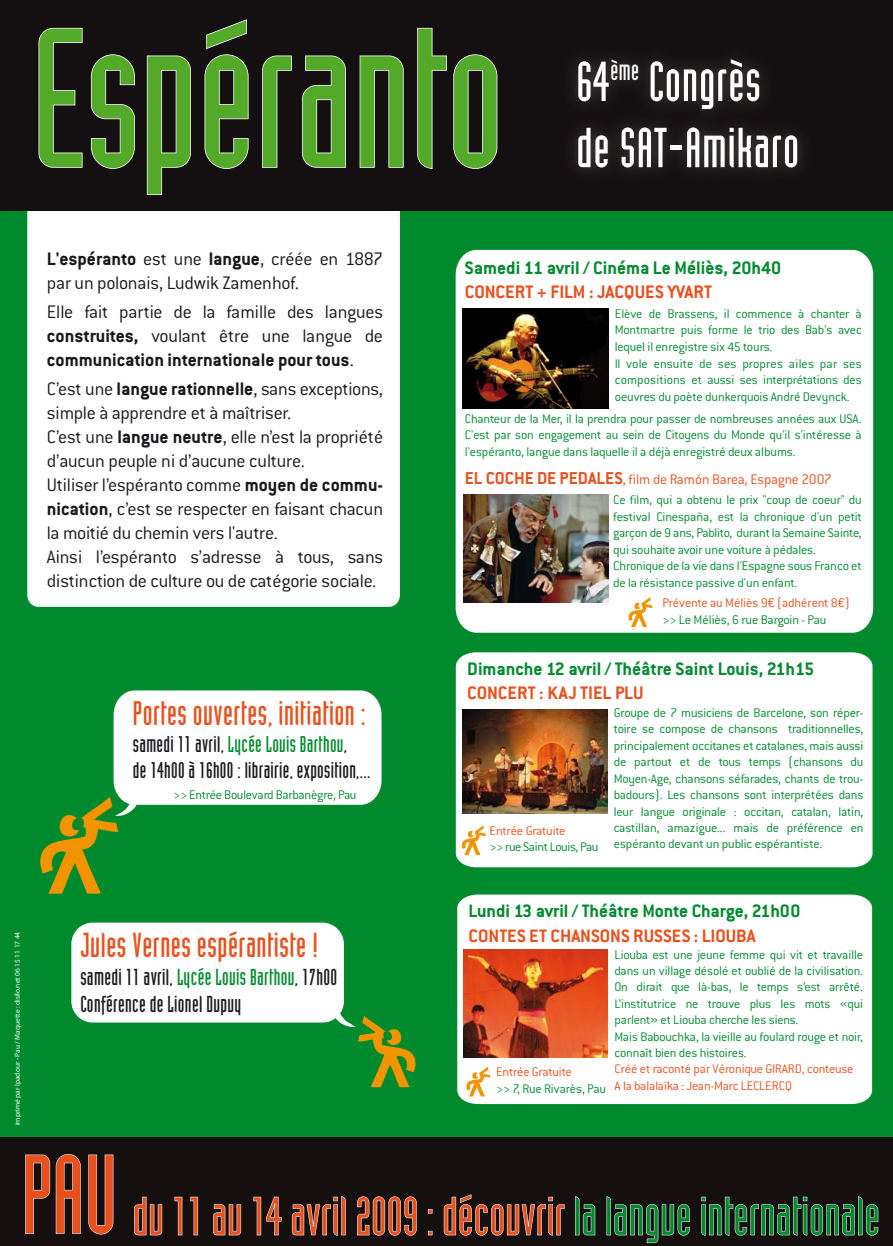
<style>
.page{position:relative;width:893px;height:1246px;background:#008a2e}
.page>*{position:absolute;margin:0;border:0;box-sizing:border-box;transform-origin:0 0}
.t1{font:194.85px "Industria LT Std Solid";color:#53aa28}
.t2{font:55.2px/66.2px "Industria LT Std Solid";letter-spacing:.015em;color:#fff}
.t3{font:53.25px "Industria LT Std Solid";color:#e8511e}
.t4{font:33.9px "Industria LT Std Solid";letter-spacing:.015em;color:#e8511e}
.t5{font:33.3px "Industria LT Std Solid";letter-spacing:.015em;color:#e8511e}
.t6{font:22.65px/27.2px "Industria LT Std Solid";letter-spacing:.015em;color:#1a171c}
.t7{font:22.2px/26.7px "Industria LT Std Solid";letter-spacing:.015em;color:#1a171c}
.t8{font:300 19.95px/24px "Conduit ITC";letter-spacing:-.015em;color:#1a171c}
.t9{font:700 19.95px "Conduit ITC";color:#008a2e}
.t10{font:700 19.95px "Conduit ITC";color:#e8511e}
.t11{font:700 19.8px "Conduit ITC";color:#008a2e}
.t12{font:700 19.8px "Conduit ITC";color:#e8511e}
.t13{font:300 15.3px "Conduit ITC";letter-spacing:-.01em;color:#e8511e}
.t14{font:300 13.8px/16.5px "Conduit ITC";letter-spacing:-.01em;color:#008a2e;text-align:justify}
.t15{font:300 13.8px "Conduit ITC";letter-spacing:-.01em;color:#e8511e}
.t16{font:300 13.8px "Conduit ITC";letter-spacing:-.03em;color:#008a2e}
.t17{font:300 13.65px/16.4px "Conduit ITC";letter-spacing:-.015em;color:#008a2e}
.t18{font:300 13.65px/16.4px "Conduit ITC";letter-spacing:-.015em;color:#e8511e}
.t19{font:7.35px "Myriad Pro";color:#fff}
.s1{font-weight:700}
.s2{color:#008a2e}
.s3{font-weight:700;font-size:18.9px}
.s4{font-size:110.1px}
</style>
<div class="page">
<div style="left:27px;top:170px;width:373px;height:437px;background:#fff;border-radius:11px"></div>
<div style="left:0;top:0;width:893px;height:210px;background:#140f10"></div>
<svg style="left:39px;top:28px;width:44px;height:140px"></svg>
<svg style="left:91px;top:54px;width:44px;height:115px"></svg>
<svg style="left:147px;top:56px;width:44px;height:139px"></svg>
<svg style="left:204px;top:19px;width:45px;height:150px"></svg>
<svg style="left:262px;top:56px;width:30px;height:112px"></svg>
<svg style="left:302px;top:56px;width:44px;height:112px"></svg>
<svg style="left:360px;top:56px;width:44px;height:112px"></svg>
<svg style="left:417px;top:28px;width:30px;height:141px"></svg>
<svg style="left:453px;top:54px;width:44px;height:115px"></svg>
<img style="left:572px;top:59px;width:230px;height:113px">
<div style="left:0;top:1137px;width:893px;height:109px;background:#160f10"></div>
<svg style="left:25px;top:1155px;width:25px;height:79px"></svg>
<svg style="left:56px;top:1154px;width:25px;height:80px"></svg>
<svg style="left:88px;top:1155px;width:25px;height:79px"></svg>
<svg style="left:134px;top:1197px;width:28px;height:38px"></svg>
<svg style="left:175px;top:1197px;width:7px;height:38px"></svg>
<svg style="left:190px;top:1197px;width:8px;height:38px"></svg>
<svg style="left:213px;top:1204px;width:28px;height:31px"></svg>
<svg style="left:253px;top:1197px;width:29px;height:38px"></svg>
<svg style="left:292px;top:1196px;width:54px;height:40px"></svg>
<svg style="left:357px;top:1196px;width:60px;height:40px"></svg>
<svg style="left:428px;top:1209px;width:4px;height:26px"></svg>
<svg style="left:444px;top:1194px;width:121px;height:42px"></svg>
<svg style="left:575px;top:1196px;width:20px;height:39px"></svg>
<svg style="left:606px;top:1196px;width:84px;height:47px"></svg>
<svg style="left:701px;top:1196px;width:177px;height:40px"></svg>
<svg style="left:40px;top:690px;width:341px;height:204px"></svg>
<div style="left:71px;top:923px;width:273px;height:100px;background:#fff;border-radius:21px"></div>
<svg style="left:333px;top:1013px;width:82px;height:75px"></svg>
<div style="left:456px;top:652px;width:416px;height:215px;background:#fff"></div>
<img style="left:463px;top:710px;width:145px;height:103px">
<svg style="left:462px;top:825px;width:24px;height:30px"></svg>
<div style="left:457px;top:895px;width:415px;height:209px;background:#fff"></div>
<svg style="left:466px;top:1067px;width:24px;height:30px"></svg>
<img style="left:464px;top:950px;width:144px;height:108px">
<div style="left:456px;top:250px;width:417px;height:383px;background:#fff"></div>
<svg style="left:628px;top:597px;width:25px;height:30px"></svg>
<img style="left:463px;top:308px;width:146px;height:101px">
<img style="left:463px;top:494px;width:145px;height:109px">
<h1 class="t1" style="left:32px;top:18px;width:474px">Espéranto</h1>
<h2 class="t2" style="left:576px;top:52px;width:224px">64<sup>ème</sup> Congrès de SAT-Amikaro</h2>
<h3 class="t8" style="left:47px;top:249px;width:338px"><span class="s1">L'espéranto</span> est une <span class="s1">langue</span>, créée en 1887 par un polonais, Ludwik Zamenhof.</h3>
<h3 class="t8" style="left:47px;top:302px;width:338px;text-align:justify">Elle fait partie de la famille des langues <span class="s1">construites,</span> voulant être une langue de <span class="s1">communication internationale pour tous</span>.</h3>
<p class="t8" style="left:47px;top:379px;width:338px">C’est une <span class="s1">langue rationnelle</span>, sans exceptions, simple à apprendre et à maîtriser.<br>C’est une <span class="s1">langue neutre</span>, elle n’est la propriété d’aucun peuple ni d’aucune culture.<br>Utiliser l’espéranto comme <span class="s1">moyen de commu&shy;nication</span>, c’est se respecter en faisant chacun la moitié du chemin vers l'autre.<br>Ainsi l’espéranto s’adresse à tous, sans distinction de culture ou de catégorie sociale.</p>
<h3 class="t5" style="left:133px;top:700px;width:234px">Portes ouvertes, initiation :</h3>
<h3 class="t7" style="left:133px;top:732px;width:239px">samedi 11 avril, <span class="s2">Lycée Louis Barthou</span>,<br>de 14h00 à 16h00 : librairie, exposition,...</h3>
<p class="t14" style="left:173px;top:788px;width:185px">&gt;&gt; Entrée Boulevard Barbanègre, Pau</p>
<p class="t19" style="left:13px;top:1125px;width:195px;rotate:-90deg">imprimé par Ipadour - Pau / Maquette : disilo.net 06 15 11 17 44</p>
<h3 class="t4" style="left:80px;top:931px;width:240px">Jules Vernes espérantiste !</h3>
<h3 class="t6" style="left:80px;top:964px;width:258px">samedi 11 avril, <span class="s2">Lycée Louis Barthou</span>, 17h00<br>Conférence de Lionel Dupuy</h3>
<h3 class="t9" style="left:465px;top:261px;width:318px">Samedi 11 avril / Cinéma Le Méliès, 20h40</h3>
<h3 class="t10" style="left:465px;top:285px;width:249px">CONCERT + FILM : JACQUES YVART</h3>
<p class="t14" style="left:615px;top:307px;width:249px;text-align:left">Elève de Brassens, il commence à chanter à Montmartre puis forme le trio des Bab's avec lequel il enregistre six 45 tours.<br>Il vole ensuite de ses propres ailes par ses compositions et aussi ses interprétations des oeuvres du poète dunkerquois André Devynck.</p>
<p class="t14" style="left:465px;top:412px;width:398px">Chanteur de la Mer, il la prendra pour passer de nombreuses années aux USA.<br>C'est par son engagement au sein de Citoyens du Monde qu'il s'intéresse à l'espéranto, langue dans laquelle il a déjà enregistré deux albums.</p>
<p class="t13" style="left:465px;top:475px;width:368px"><span class="s3">EL COCHE DE PEDALES</span>, film de Ramón Barea, Espagne 2007</p>
<p class="t14" style="left:613px;top:493px;width:250px;text-align:left">Ce film, qui a obtenu le prix "coup de coeur" du festival Cinespaña, est la chronique d'un petit garçon de 9 ans, Pablito, durant la Semaine Sainte, qui souhaite avoir une voiture à pédales.<br>Chronique de la vie dans l'Espagne sous Franco et de la résistance passive d'un enfant.</p>
<p class="t15" style="left:662px;top:599px;width:189px">Prévente au Méliès 9€ (adhérent 8€)</p>
<p class="t14" style="left:662px;top:613px;width:165px">&gt;&gt; Le Méliès, 6 rue Bargoin - Pau</p>
<h3 class="t11" style="left:467px;top:662px;width:348px">Dimanche 12 avril / Théâtre Saint Louis, 21h15</h3>
<h3 class="t12" style="left:467px;top:686px;width:178px">CONCERT : KAJ TIEL PLU</h3>
<p class="t14" style="left:614px;top:706px;width:251px">Groupe de 7 musiciens de Barcelone, son réper&shy;toire se compose de chansons traditionnelles, principalement occitanes et catalanes, mais aussi de partout et de tous temps (chansons du Moyen-Age, chansons séfarades, chants de trou&shy;badours). Les chansons sont interprétées dans leur langue originale : occitan, catalan, latin, castillan, amazigue... mais de préférence en espéranto devant un public espérantiste.</p>
<p class="t15" style="left:489px;top:826px;width:78px">Entrée Gratuite</p>
<p class="t16" style="left:489px;top:843px;width:110px">&gt;&gt; rue Saint Louis, Pau</p>
<h3 class="t11" style="left:469px;top:904px;width:333px">Lundi 13 avril / Théâtre Monte Charge, 21h00</h3>
<h3 class="t12" style="left:469px;top:930px;width:289px">CONTES ET CHANSONS RUSSES : LIOUBA</h3>
<p class="t17" style="left:614px;top:948px;width:250px">Liouba est une jeune femme qui vit et travaille dans un village désolé et oublié de la civilisation.<br>On dirait que là-bas, le temps s’est arrêté.<br>L’institutrice ne trouve plus les mots «qui parlent» et Liouba cherche les siens.<br>Mais Babouchka, la vieille au foulard rouge et noir, connaît bien des histoires.</p>
<p class="t18" style="left:614px;top:1063px;width:240px">Créé et raconté par Véronique GIRARD, conteuse<br>A la balalaïka : Jean-Marc LECLERCQ</p>
<p class="t18" style="left:496px;top:1065px;width:77px">Entrée Gratuite</p>
<p class="t17" style="left:496px;top:1082px;width:111px">&gt;&gt; 7, Rue Rivarès, Pau</p>
<h3 class="t3" style="left:21px;top:1194px;width:860px"><span class="s4">PAU</span> du 11 au 14 avril 2009 : découvrir <span class="s2">la langue internationale</span></h3>
</div>
